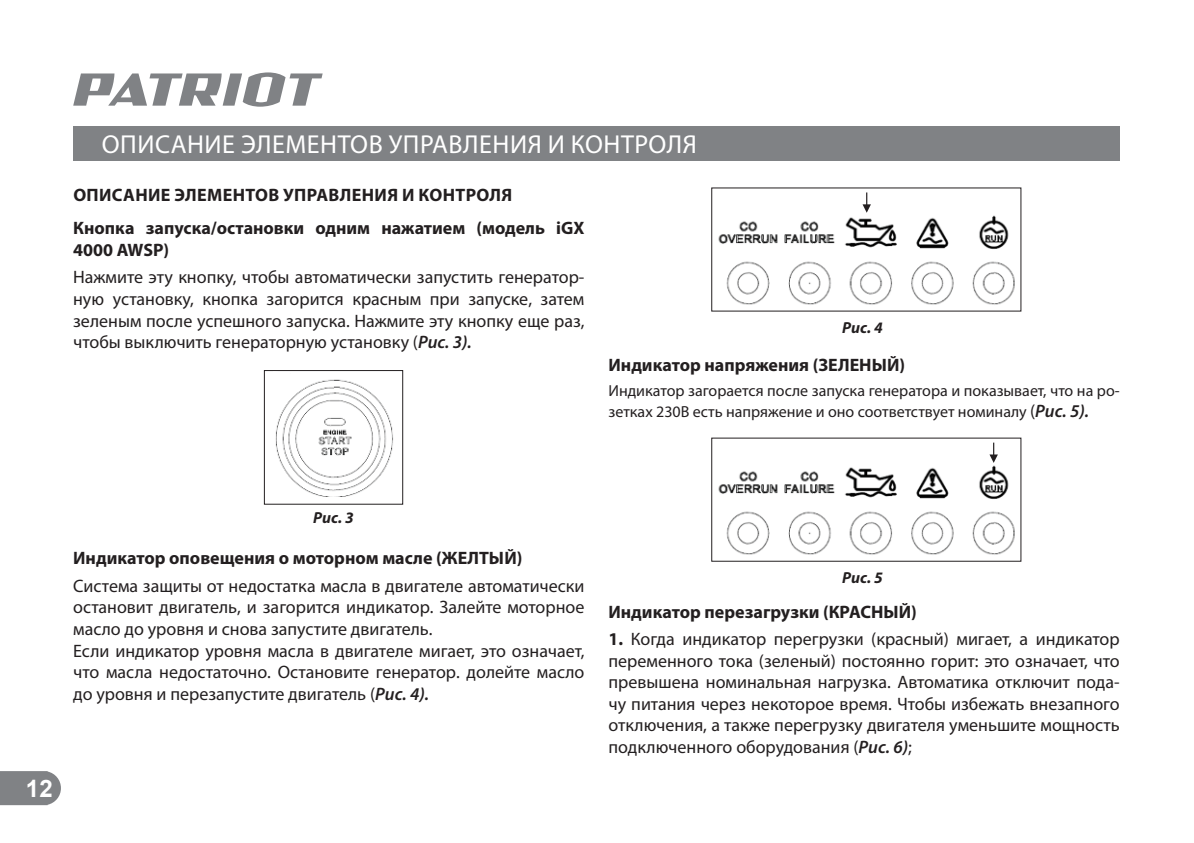
<style>
.page{position:relative;width:1194px;height:843px;background:#fff}
.page>*{position:absolute;margin:0;border:0;box-sizing:border-box;transform-origin:0 0}
.t1{font:26px "Myriad Pro";letter-spacing:.02em;color:#fff}
.t2{font:700 24px "Arial";color:#fff}
.t3{font:18px/21.6px "Myriad Pro";color:#231f20;text-align:justify}
.t4{font:700 18px/33px "Myriad Pro";color:#231f20}
.t5{font:16px/21.6px "Myriad Pro";color:#231f20}
.t6{font:italic 700 16px "Myriad Pro";letter-spacing:.005em;color:#231f20}
.s1{font-weight:600;font-style:italic}
.s2{font-size:18px}
.s3{font-weight:600;font-style:italic;font-size:18px}
.s4{font-weight:700}
</style>
<div class="page">
<svg style="left:0;top:771px;width:61px;height:33px;background:#87898c"></svg>
<svg style="left:73px;top:72px;width:250px;height:35px"></svg>
<div style="left:73px;top:126px;width:1047px;height:34px;background:#808285"></div>
<div style="left:264px;top:370px;width:139px;height:134px;border:1px solid #231f20"></div>
<img style="left:275px;top:379px;width:118px;height:117px">
<svg style="left:273px;top:371px;width:39px;height:39px"></svg>
<img style="left:718px;top:215px;width:297px;height:90px">
<img style="left:718px;top:462px;width:297px;height:93px">
<svg style="left:863px;top:192px;width:8px;height:21px"></svg>
<svg style="left:989px;top:442px;width:9px;height:20px"></svg>
<h1 class="t1" style="left:102px;top:132px;width:597px">ОПИСАНИЕ ЭЛЕМЕНТОВ УПРАВЛЕНИЯ И КОНТРОЛЯ</h1>
<p class="t4" style="left:73px;top:179px;width:513px">ОПИСАНИЕ ЭЛЕМЕНТОВ УПРАВЛЕНИЯ И КОНТРОЛЯ<br>Кнопка запуска/остановки одним нажатием (модель iGX</p>
<p class="t4" style="left:73px;top:234px;width:97px">4000 AWSP)</p>
<p class="t3" style="left:73px;top:267px;width:513px">Нажмите эту кнопку, чтобы автоматически запустить генератор&shy;ную установку, кнопка загорится красным при запуске, затем зеленым после успешного запуска. Нажмите эту кнопку еще раз, чтобы выключить генераторную установку (<span class="s1">Рис. 3).</span></p>
<p class="t6" style="left:842px;top:321px;width:42px">Рис. 4</p>
<p class="t4" style="left:609px;top:348px;width:298px">Индикатор напряжения (ЗЕЛЕНЫЙ)</p>
<p class="t5" style="left:608px;top:380px;width:513px">Индикатор загорается после запуска генератора и показывает, что на ро&shy;зетках 230В есть напряжение и оно соответствует номиналу <span class="s2">(</span><span class="s3">Рис. 5).</span></p>
<p class="t6" style="left:313px;top:511px;width:42px">Рис. 3</p>
<p class="t4" style="left:73px;top:542px;width:451px">Индикатор оповещения о моторном масле (ЖЕЛТЫЙ)</p>
<p class="t3" style="left:73px;top:575px;width:513px;text-align:left">Система защиты от недостатка масла в двигателе автоматически остановит двигатель, и загорится индикатор. Залейте моторное масло до уровня и снова запустите двигатель.<br>Если индикатор уровня масла в двигателе мигает, это означает, что масла недостаточно. Остановите генератор. долейте масло до уровня и перезапустите двигатель (<span class="s1">Рис. 4).</span></p>
<h2 class="t2" style="left:26px;top:774px;width:28px">12</h2>
<p class="t6" style="left:842px;top:571px;width:42px">Рис. 5</p>
<p class="t4" style="left:608px;top:595px;width:310px">Индикатор перезагрузки (КРАСНЫЙ)</p>
<p class="t3" style="left:608px;top:628px;width:513px"><span class="s4">1.</span> Когда индикатор перегрузки (красный) мигает, а индикатор переменного тока (зеленый) постоянно горит: это означает, что превышена номинальная нагрузка. Автоматика отключит пода&shy;чу питания через некоторое время. Чтобы избежать внезапного отключения, а также перегрузку двигателя уменьшите мощность подключенного оборудования (<span class="s1">Рис. 6)</span>;</p>
</div>
